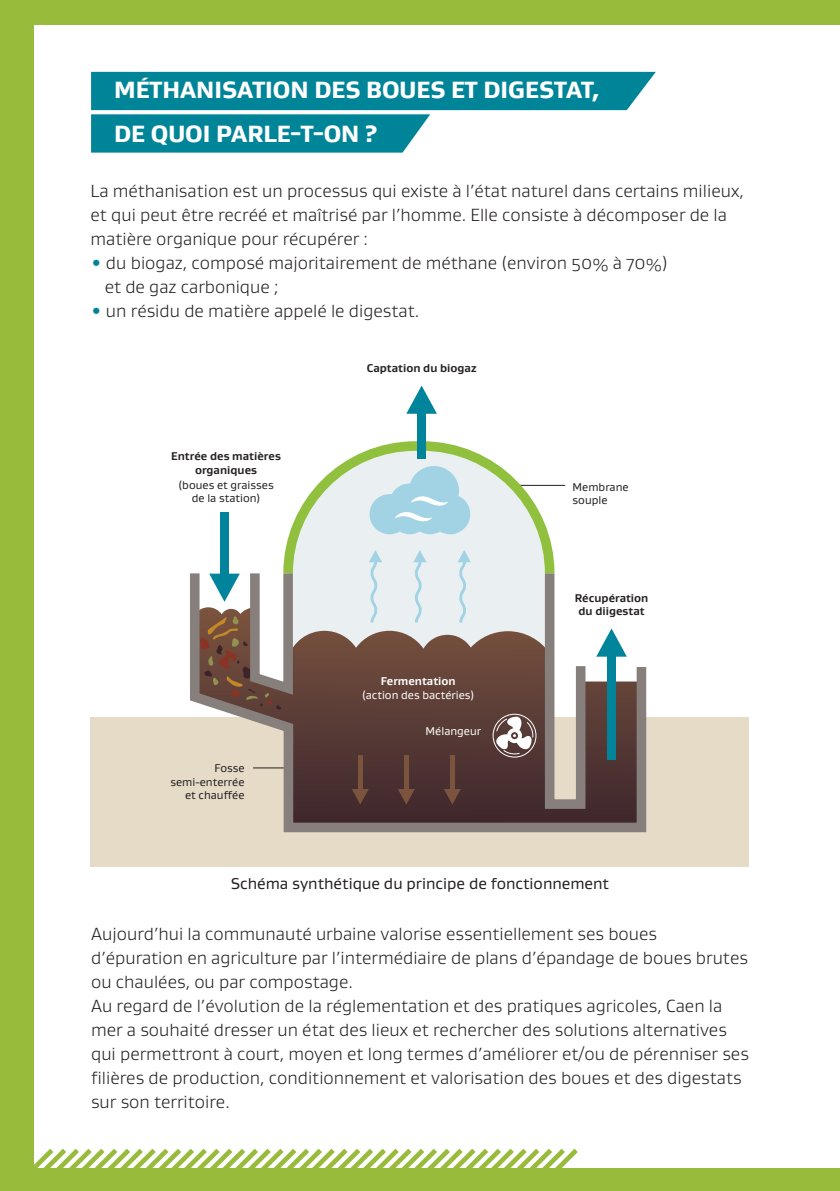
<style>
.page{position:relative;width:840px;height:1191px;background:#fff}
.page>*{position:absolute;margin:0;border:0;box-sizing:border-box;transform-origin:0 0}
.t1{font:800 24px/43.4px "Gustan";color:#fff}
.t2{font:300 18px/24px "Gustan";color:#231f20}
.t3{font:16px "Gustan";color:#231f20}
.t4{font:11.4px/13.8px "Gustan";color:#231f20}
.t5{font:700 11.4px/13.8px "Gustan";color:#231f20;text-align:center}
.t6{font:11.4px "Gustan";color:#fff}
.t7{font:700 11.4px "Gustan";color:#fff}
.s1{font-weight:800;font-style:italic;color:#008498}
</style>
<div class="page">
<div style="left:0;top:0;width:839px;height:1191px;background:#99bb3c"></div>
<div style="left:34px;top:25px;width:805px;height:1142px;background:#fff"></div>
<svg style="left:91px;top:72px;width:564px;height:81px"></svg>
<div style="left:90px;top:717px;width:659px;height:150px;background:#e5dbc7"></div>
<hr style="left:514px;top:485px;width:51px;height:1px;background:#231f20">
<svg style="left:283px;top:441px;width:276px;height:123px"></svg>
<svg style="left:369px;top:466px;width:101px;height:68px;background:#badce9"></svg>
<svg style="left:368px;top:550px;width:14px;height:14px"></svg>
<svg style="left:413px;top:550px;width:13px;height:14px"></svg>
<svg style="left:457px;top:550px;width:13px;height:14px"></svg>
<div style="left:220px;top:512px;width:9px;height:66px;background:#00849b"></div>
<svg style="left:406px;top:385px;width:30px;height:29px"></svg>
<div style="left:417px;top:409px;width:9px;height:49px;background:#00849b"></div>
<svg style="left:190px;top:564px;width:457px;height:269px"></svg>
<svg style="left:199px;top:564px;width:98px;height:145px"></svg>
<svg style="left:540px;top:564px;width:50px;height:249px"></svg>
<svg style="left:34px;top:1148px;width:548px;height:20px"></svg>
<h1 class="t1" style="left:114px;top:68px;width:486px">MÉTHANISATION DES BOUES ET DIGESTAT,<br>DE QUOI PARLE-T-ON ?</h1>
<p class="t2" style="left:90px;top:178px;width:654px">La méthanisation est un processus qui existe à l’état naturel dans certains milieux, et qui peut être recréé et maîtrisé par l’homme. Elle consiste à décomposer de la matière organique pour récupérer :</p>
<p class="t2" style="left:105px;top:250px;width:564px;text-indent:-14px"><span class="s1">•</span> du biogaz, composé majoritairement de méthane (environ 50% à 70%) et de gaz carbonique ;</p>
<p class="t2" style="left:90px;top:298px;width:330px"><span class="s1">•</span> un résidu de matière appelé le digestat.</p>
<p class="t5" style="left:171px;top:449px;width:111px">Entrée des matières organiques</p>
<p class="t4" style="left:178px;top:477px;width:97px;text-align:center">(boues et graisses de la station)</p>
<p class="t4" style="left:170px;top:760px;width:76px;text-align:right">Fosse semi-enterrée et chauffée</p>
<p class="t5" style="left:366px;top:361px;width:111px">Captation du biogaz</p>
<p class="t7" style="left:380px;top:673px;width:76px">Fermentation</p>
<p class="t6" style="left:362px;top:687px;width:114px">(action des bactéries)</p>
<p class="t6" style="left:425px;top:723px;width:57px">Mélangeur</p>
<p class="t4" style="left:572px;top:479px;width:57px">Membrane souple</p>
<p class="t5" style="left:574px;top:590px;width:75px">Récupération du diigestat</p>
<p class="t3" style="left:231px;top:873px;width:379px">Schéma synthétique du principe de fonctionnement</p>
<p class="t2" style="left:91px;top:921px;width:659px">Aujourd’hui la communauté urbaine valorise essentiellement ses boues d’épuration en agriculture par l’intermédiaire de plans d’épandage de boues brutes ou chaulées, ou par compostage.<br>Au regard de l’évolution de la réglementation et des pratiques agricoles, Caen la mer a souhaité dresser un état des lieux et rechercher des solutions alternatives qui permettront à court, moyen et long termes d’améliorer et/ou de pérenniser ses filières de production, conditionnement et valorisation des boues et des digestats sur son territoire.</p>
</div>
